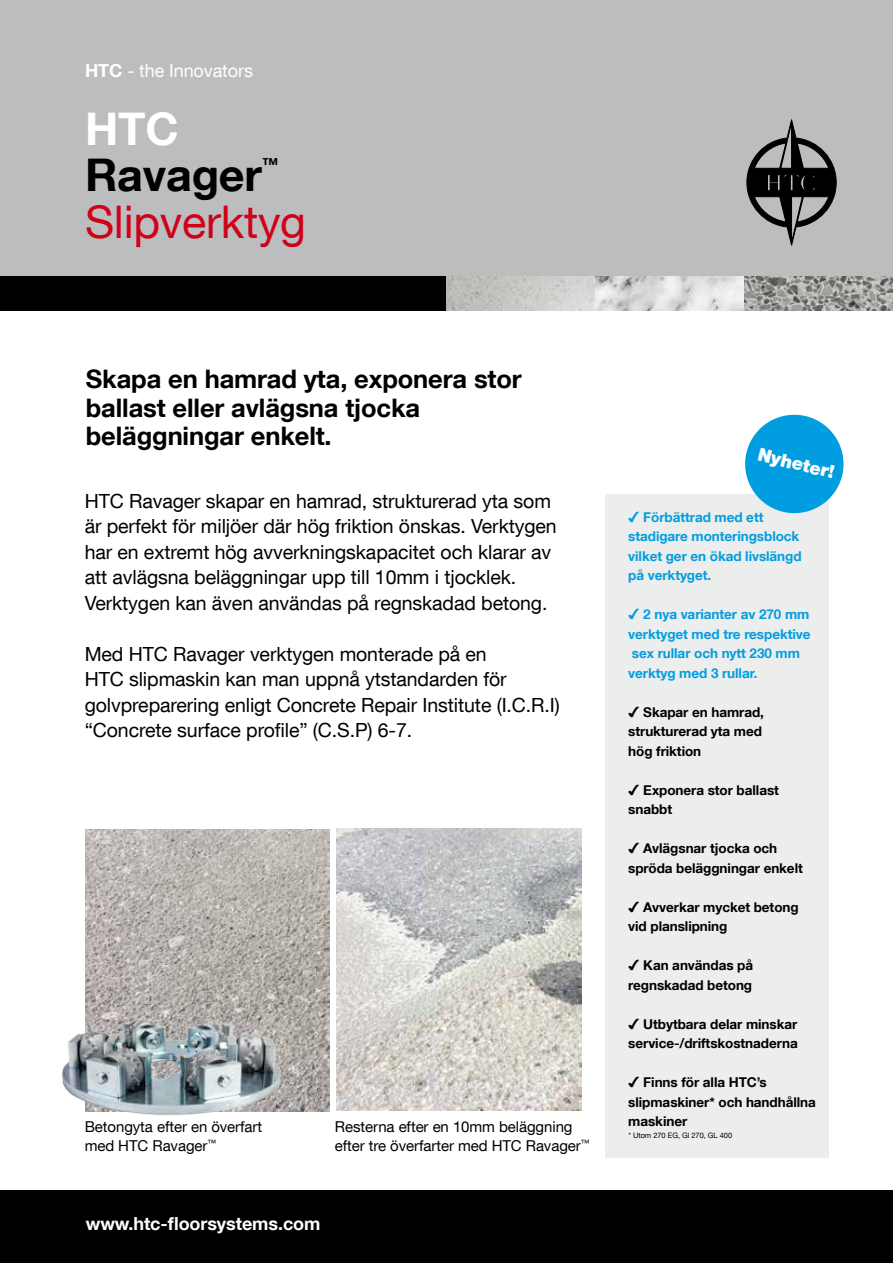
<style>
.page{position:relative;width:893px;height:1263px;background:#fff}
.page>*{position:absolute;margin:0;border:0;box-sizing:border-box;transform-origin:0 0}
.t1{font:45px "Helvetica Neue LT Com";letter-spacing:-.005em;color:#d10019}
.t2{font:700 45px "Helvetica Neue LT Com";letter-spacing:-.005em;color:#000}
.t3{font:700 45px "Helvetica Neue LT Com";color:#fff}
.t4{font:700 25.5px/28.5px "Helvetica Neue LT Com";letter-spacing:-.005em;color:#000}
.t5{font:19.5px/25.5px "Helvetica Neue LT Com";letter-spacing:-.005em;color:#000}
.t6{font:700 18px "Helvetica Neue LT Com";letter-spacing:-.005em;color:#fff}
.t7{font:18px "Helvetica Neue LT Com";letter-spacing:-.005em;color:#fff}
.t8{font:900 18px "Helvetica Neue LT Com";color:#fff}
.t9{font:700 16.65px "Helvetica Neue LT Com";color:#000}
.t10{font:15px/19.5px "Helvetica Neue LT Com";letter-spacing:-.005em;color:#000}
.t11{font:700 13.5px/19.5px "Helvetica Neue LT Com";letter-spacing:-.005em;color:#000}
.t12{font:700 13.5px/19.5px "Helvetica Neue LT Com";letter-spacing:-.005em;color:#009ee0}
.t13{font:7.5px "Helvetica Neue LT Com";letter-spacing:-.005em;color:#000}
.s1{font-weight:700}
.s2{font-family:"Arial Unicode MS";font-weight:400}
</style>
<div class="page">
<div style="left:605px;top:494px;width:224px;height:664px;background:#eceded"></div>
<div style="left:0;top:0;width:893px;height:276px;background:#bbbdbe"></div>
<div style="left:0;top:276px;width:446px;height:34px;background:#000"></div>
<img style="left:446px;top:276px;width:447px;height:34px">
<div style="left:0;top:1191px;width:893px;height:72px;background:#000"></div>
<svg style="left:746px;top:119px;width:91px;height:127px"></svg>
<img style="left:86px;top:829px;width:244px;height:282px">
<img style="left:337px;top:828px;width:244px;height:283px">
<img style="left:62px;top:968px;width:226px;height:147px">
<svg style="left:745px;top:414px;width:99px;height:100px"></svg>
<p class="t7" style="left:85px;top:59px;width:169px"><span class="s1">HTC</span> - the Innovators</p>
<h1 class="t3" style="left:85px;top:100px;width:95px">HTC</h1>
<h1 class="t2" style="left:85px;top:147px;width:179px">Ravager</h1>
<p class="t9" style="left:262px;top:153px;width:18px">™</p>
<h1 class="t1" style="left:85px;top:194px;width:223px">Slipverktyg</h1>
<h2 class="t4" style="left:86px;top:364px;width:437px">Skapa en hamrad yta, exponera stor ballast eller avlägsna tjocka beläggningar enkelt.</h2>
<p class="t8" style="left:761px;top:443px;width:80px;rotate:14deg">Nyheter!</p>
<p class="t5" style="left:85px;top:488px;width:473px">HTC Ravager skapar en hamrad, strukturerad yta som är perfekt för miljöer där hög friktion önskas. Verktygen har en extremt hög avverkningskapacitet och klarar av att avlägsna beläggningar upp till 10mm i tjocklek.<br>Verktygen kan även användas på regnskadad betong.</p>
<p class="t5" style="left:85px;top:641px;width:477px">Med HTC Ravager verktygen monterade på en<br>HTC slipmaskin kan man uppnå ytstandarden för golvpreparering enligt Concrete Repair Institute (I.C.R.I) “Concrete surface profile” (C.S.P) 6-7.</p>
<p class="t12" style="left:628px;top:507px;width:175px"><span class="s2">✔</span> Förbättrad med ett stadigare monteringsblock vilket ger en ökad livslängd på verktyget.</p>
<p class="t12" style="left:628px;top:604px;width:184px"><span class="s2">✔</span> 2 nya varianter av 270 mm verktyget med tre respektive sex rullar och nytt 230 mm verktyg med 3 rullar.</p>
<p class="t11" style="left:628px;top:702px;width:137px"><span class="s2">✔</span> Skapar en hamrad, strukturerad yta med hög friktion</p>
<p class="t11" style="left:628px;top:780px;width:152px"><span class="s2">✔</span> Exponera stor ballast snabbt</p>
<p class="t11" style="left:628px;top:838px;width:176px"><span class="s2">✔</span> Avlägsnar tjocka och spröda beläggningar enkelt</p>
<p class="t11" style="left:628px;top:897px;width:172px"><span class="s2">✔</span> Avverkar mycket betong vid planslipning</p>
<p class="t11" style="left:628px;top:955px;width:126px"><span class="s2">✔</span> Kan användas på regnskadad betong</p>
<p class="t11" style="left:628px;top:1014px;width:171px"><span class="s2">✔</span> Utbytbara delar minskar service-/driftskostnaderna</p>
<p class="t11" style="left:628px;top:1072px;width:189px"><span class="s2">✔</span> Finns för alla HTC’s slipmaskiner* och handhållna maskiner</p>
<p class="t10" style="left:85px;top:1116px;width:179px">Betongyta efter en överfart med HTC Ravager<sup>™</sup></p>
<p class="t10" style="left:335px;top:1116px;width:256px">Resterna efter en 10mm beläggning efter tre överfarter med HTC Ravager<sup>™</sup></p>
<p class="t13" style="left:628px;top:1131px;width:105px">* Utom 270 EG, Gl 270, GL 400</p>
<p class="t6" style="left:86px;top:1212px;width:236px">www.htc-floorsystems.com</p>
</div>
